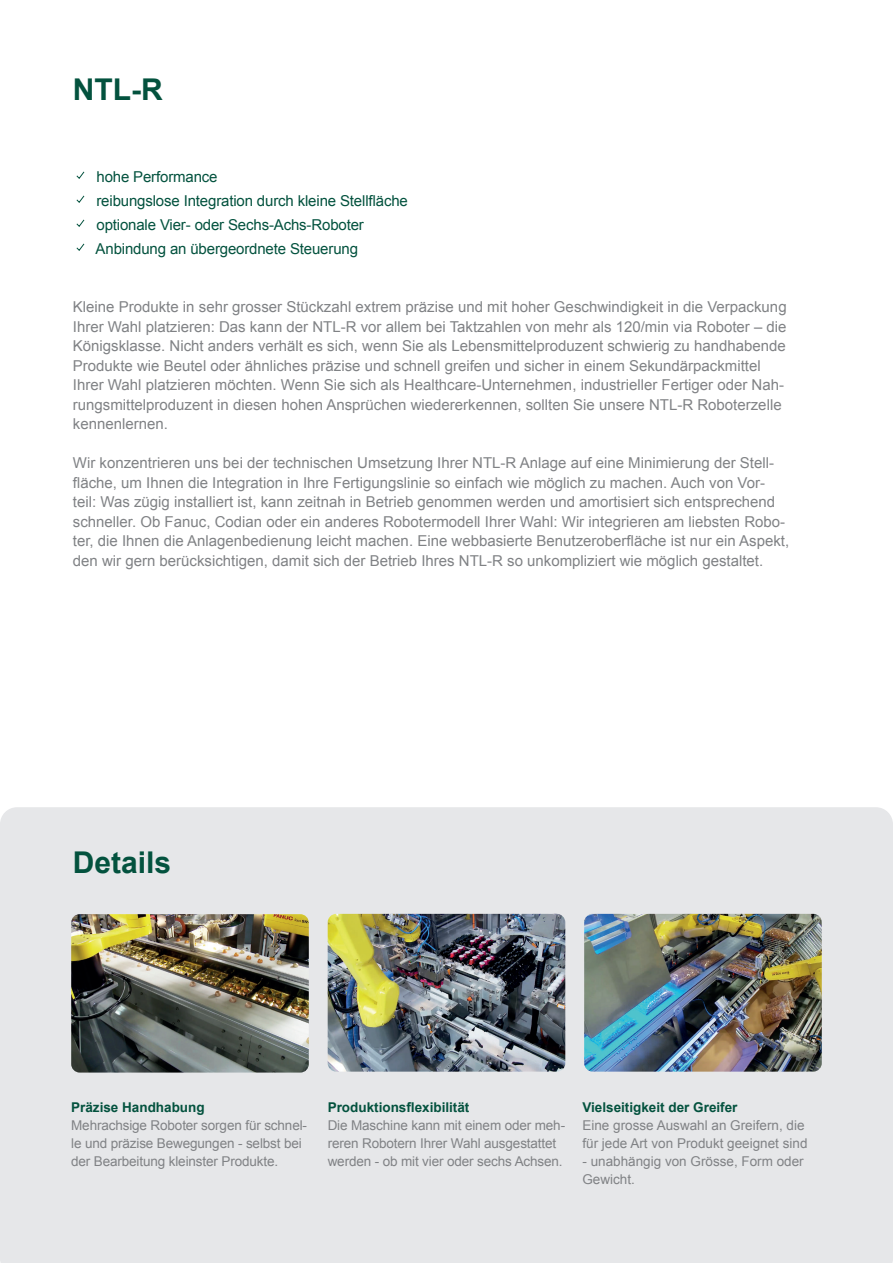
<style>
.page{position:relative;width:893px;height:1263px;background:#fff}
.page>*{position:absolute;margin:0;border:0;box-sizing:border-box;transform-origin:0 0}
.t1{font:700 30px "Arial";color:#03523e}
.t2{font:15px/19.5px "Arial";color:#808285}
.t3{font:15px/24px "Arial";letter-spacing:-.01em;color:#03523e}
.t4{font:13.5px/18px "Arial";letter-spacing:-.01em;color:#808285}
.t5{font:700 13.5px "Arial";color:#03523e}
</style>
<div class="page">
<div style="left:0;top:807px;width:893px;height:456px;background:#e6e7e9"></div>
<svg style="left:76px;top:171px;width:9px;height:8px"></svg>
<svg style="left:76px;top:195px;width:9px;height:8px"></svg>
<svg style="left:76px;top:219px;width:9px;height:8px"></svg>
<svg style="left:76px;top:243px;width:9px;height:8px"></svg>
<img style="left:71px;top:914px;width:238px;height:158px">
<img style="left:328px;top:914px;width:237px;height:158px">
<img style="left:584px;top:914px;width:238px;height:158px">
<h1 class="t1" style="left:73px;top:69px;width:91px">NTL-R</h1>
<p class="t3" style="left:96px;top:164px;width:314px">hohe Performance<br>reibungslose Integration durch kleine Stellfläche optionale Vier- oder Sechs-Achs-Roboter Anbindung an übergeordnete Steuerung</p>
<p class="t2" style="left:73px;top:297px;width:715px">Kleine Produkte in sehr grosser Stückzahl extrem präzise und mit hoher Geschwindigkeit in die Verpackung Ihrer Wahl platzieren: Das kann der NTL-R vor allem bei Taktzahlen von mehr als 120/min via Roboter – die Königsklasse. Nicht anders verhält es sich, wenn Sie als Lebensmittelproduzent schwierig zu handhabende Produkte wie Beutel oder ähnliches präzise und schnell greifen und sicher in einem Sekundärpackmittel Ihrer Wahl platzieren möchten. Wenn Sie sich als Healthcare-Unternehmen, industrieller Fertiger oder Nah&shy;rungsmittelproduzent in diesen hohen Ansprüchen wiedererkennen, sollten Sie unsere NTL-R Roboterzelle kennenlernen.</p>
<p class="t2" style="left:73px;top:453px;width:718px">Wir konzentrieren uns bei der technischen Umsetzung Ihrer NTL-R Anlage auf eine Minimierung der Stell&shy;fläche, um Ihnen die Integration in Ihre Fertigungslinie so einfach wie möglich zu machen. Auch von Vor&shy;teil: Was zügig installiert ist, kann zeitnah in Betrieb genommen werden und amortisiert sich entsprechend schneller. Ob Fanuc, Codian oder ein anderes Robotermodell Ihrer Wahl: Wir integrieren am liebsten Robo&shy;ter, die Ihnen die Anlagenbedienung leicht machen. Eine webbasierte Benutzeroberfläche ist nur ein Aspekt, den wir gern berücksichtigen, damit sich der Betrieb Ihres NTL-R so unkompliziert wie möglich gestaltet.</p>
<h1 class="t1" style="left:73px;top:843px;width:100px">Details</h1>
<p class="t5" style="left:71px;top:1098px;width:135px">Präzise Handhabung</p>
<p class="t4" style="left:71px;top:1116px;width:237px">Mehrachsige Roboter sorgen für schnel&shy;le und präzise Bewegungen - selbst bei der Bearbeitung kleinster Produkte.</p>
<p class="t5" style="left:328px;top:1098px;width:143px">Produktionsflexibilität</p>
<p class="t4" style="left:328px;top:1116px;width:239px">Die Maschine kann mit einem oder meh&shy;reren Robotern Ihrer Wahl ausgestattet werden - ob mit vier oder sechs Achsen.</p>
<p class="t5" style="left:582px;top:1098px;width:157px">Vielseitigkeit der Greifer</p>
<p class="t4" style="left:582px;top:1116px;width:227px">Eine grosse Auswahl an Greifern, die für jede Art von Produkt geeignet sind</p>
<p class="t4" style="left:582px;top:1152px;width:223px">- unabhängig von Grösse, Form oder<br>Gewicht.</p>
</div>
